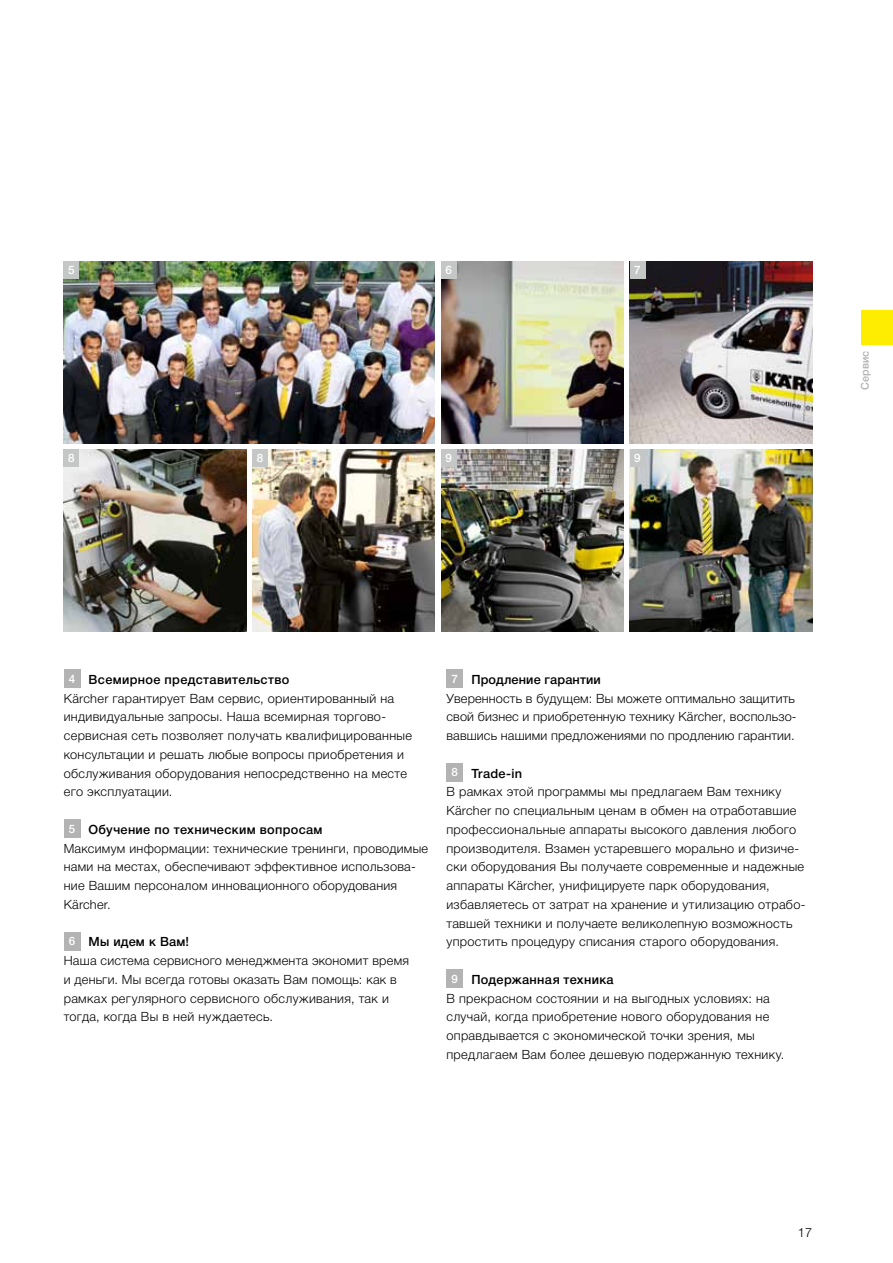
<style>
.page{position:relative;width:893px;height:1263px;background:#fff}
.page>*{position:absolute;margin:0;border:0;box-sizing:border-box;transform-origin:0 0}
.t1{font:300 12.75px/18.8px "Helvetica Neue Cyr";letter-spacing:.025em;color:#000}
.t2{font:300 12.75px "Helvetica Neue LT Pro";color:#000}
.t3{font:500 11.7px "Helvetica Neue LT Pro";color:#fff}
.t4{font:500 10.8px "Helvetica Neue Cyr";letter-spacing:.01em;color:#b3b3b3}
.s1{font-weight:500;font-size:11.7px;color:#fff}
.s2{font-weight:500}
.s3{font-family:"Helvetica Neue LT Pro"}
</style>
<div class="page">
<img style="left:64px;top:261px;width:371px;height:182px">
<div style="left:64px;top:261px;width:15px;height:18px;background:#c5c6c6"></div>
<img style="left:441px;top:261px;width:182px;height:182px">
<div style="left:441px;top:261px;width:15px;height:18px;background:#c5c6c6"></div>
<img style="left:441px;top:450px;width:182px;height:181px">
<div style="left:441px;top:450px;width:15px;height:17px;background:#c5c6c6"></div>
<img style="left:630px;top:262px;width:182px;height:181px">
<div style="left:630px;top:261px;width:15px;height:18px;background:#c5c6c6"></div>
<img style="left:630px;top:450px;width:182px;height:181px">
<div style="left:630px;top:450px;width:15px;height:17px;background:#c5c6c6"></div>
<img style="left:64px;top:450px;width:182px;height:181px">
<div style="left:64px;top:450px;width:15px;height:17px;background:#c5c6c6"></div>
<img style="left:252px;top:450px;width:183px;height:181px">
<div style="left:252px;top:450px;width:16px;height:17px;background:#c5c6c6"></div>
<div style="left:861px;top:310px;width:32px;height:34px;background:#ffed00"></div>
<div style="left:64px;top:669px;width:16px;height:19px;background:#b3b3b3"></div>
<div style="left:64px;top:819px;width:16px;height:19px;background:#b3b3b3"></div>
<div style="left:64px;top:932px;width:16px;height:19px;background:#b3b3b3"></div>
<div style="left:446px;top:669px;width:17px;height:19px;background:#b3b3b3"></div>
<div style="left:446px;top:763px;width:17px;height:19px;background:#b3b3b3"></div>
<div style="left:446px;top:969px;width:17px;height:19px;background:#b3b3b3"></div>
<p class="t3" style="left:68px;top:263px;width:8px">5</p>
<p class="t3" style="left:446px;top:263px;width:8px">6</p>
<p class="t3" style="left:634px;top:263px;width:8px">7</p>
<p class="t3" style="left:68px;top:451px;width:8px">8</p>
<p class="t3" style="left:257px;top:451px;width:8px">8</p>
<p class="t3" style="left:634px;top:451px;width:8px">9</p>
<p class="t3" style="left:446px;top:451px;width:8px">9</p>
<p class="t4" style="left:859px;top:390px;width:41px;rotate:-90deg">Сервис</p>
<p class="t1" style="left:64px;top:670px;width:350px;text-indent:5px"><span class="s1">4</span> <span class="s2">Всемирное представительство<br></span>K<span class="s3">ä</span>rcher гарантирует Вам сервис, ориентированный на индивидуальные запросы. Наша всемирная торгово&shy;сервисная сеть позволяет получать квалифицированные консультации и решать любые вопросы приобретения и обслуживания оборудования непосредственно на месте его эксплуатации.</p>
<p class="t1" style="left:64px;top:820px;width:366px;text-indent:5px"><span class="s1">5</span> <span class="s2">Обучение по техническим вопросам<br></span>Максимум информации: технические тренинги, проводимые нами на местах, обеспечивают эффективное использова&shy;ние Вашим персоналом инновационного оборудования K<span class="s3">ä</span>rcher.</p>
<p class="t1" style="left:64px;top:932px;width:347px;text-indent:5px"><span class="s1">6</span> <span class="s2">Мы идем к Вам!<br></span>Наша система сервисного менеджмента экономит время и деньги. Мы всегда готовы оказать Вам помощь: как в рамках регулярного сервисного обслуживания, так и тогда, когда Вы в ней нуждаетесь.</p>
<p class="t1" style="left:446px;top:670px;width:352px;text-indent:5px"><span class="s1">7</span> <span class="s2">Продление гарантии<br></span>Уверенность в будущем: Вы можете оптимально защитить свой бизнес и приобретенную технику K<span class="s3">ä</span>rcher, воспользо&shy;вавшись нашими предложениями по продлению гарантии.</p>
<p class="t1" style="left:446px;top:764px;width:361px;text-indent:5px"><span class="s1">8</span> <span class="s2">Trade-in<br></span>В рамках этой программы мы предлагаем Вам технику K<span class="s3">ä</span>rcher по специальным ценам в обмен на отработавшие профессиональные аппараты высокого давления любого производителя. Взамен устаревшего морально и физиче&shy;ски оборудования Вы получаете современные и надежные аппараты K<span class="s3">ä</span>rcher, унифицируете парк оборудования, избавляетесь от затрат на хранение и утилизацию отрабо&shy;тавшей техники и получаете великолепную возможность упростить процедуру списания старого оборудования.</p>
<p class="t1" style="left:446px;top:970px;width:339px;text-indent:5px"><span class="s1">9</span> <span class="s2">Подержанная техника<br></span>В прекрасном состоянии и на выгодных условиях: на случай, когда приобретение нового оборудования не оправдывается с экономической точки зрения, мы предлагаем Вам более дешевую подержанную технику.</p>
<p class="t2" style="left:798px;top:1225px;width:16px">17</p>
</div>
